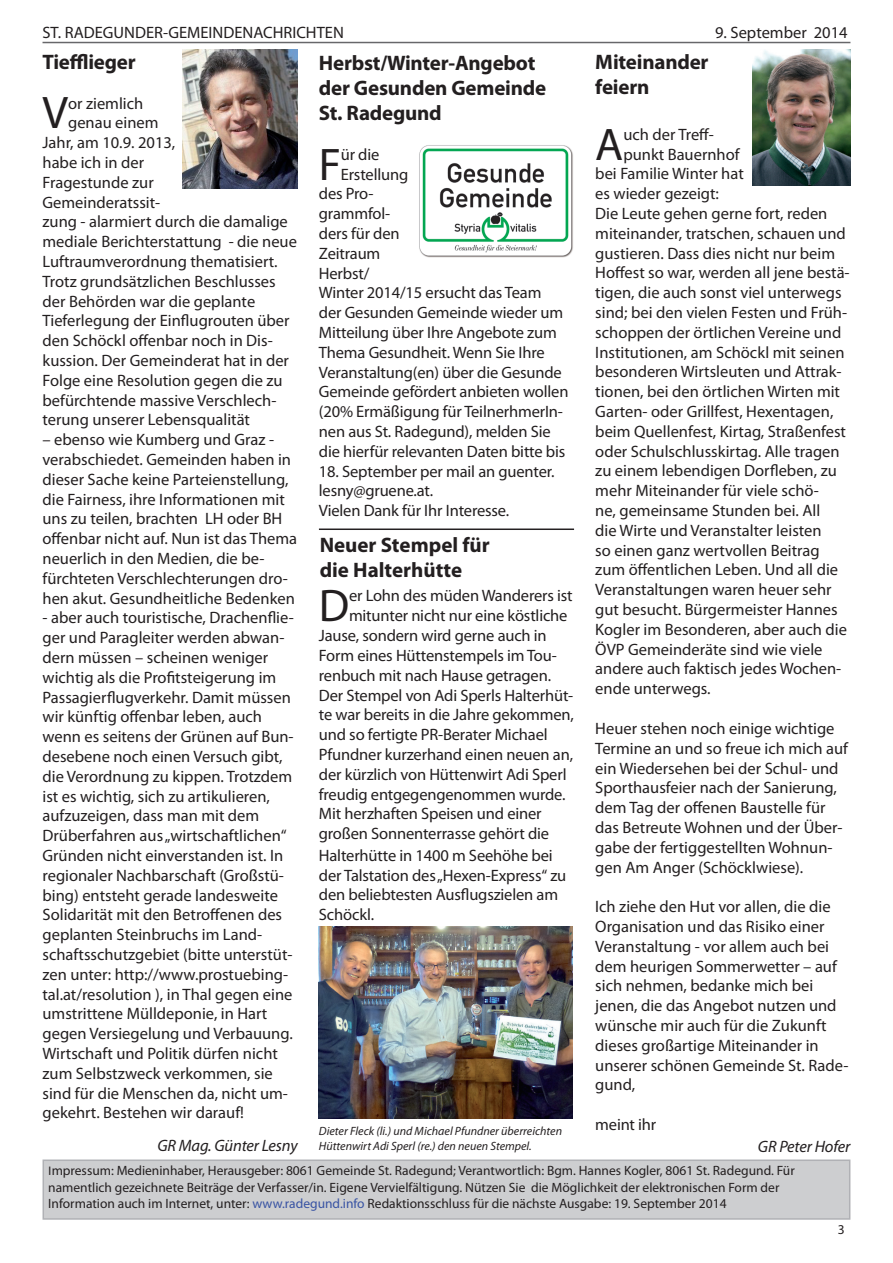
<style>
.page{position:relative;width:893px;height:1263px;background:#fff}
.page>*{position:absolute;margin:0;border:0;box-sizing:border-box;transform-origin:0 0}
.t1{font:45.9px "Myriad Pro";color:#231f20}
.t2{font:700 21px/25.2px "Myriad Pro";letter-spacing:-.01em;color:#231f20}
.t3{font:16.5px/19.8px "Myriad Pro";color:#231f20}
.t4{font:italic 16.5px "Myriad Pro";letter-spacing:-.01em;color:#231f20}
.t5{font:13.5px/16.5px "Myriad Pro";color:#231f20}
.t6{font:italic 12px/14.4px "Myriad Pro";color:#231f20}
.s1{font-family:"Calibri"}
.s2{color:#3853a3}
</style>
<div class="page">
<hr style="left:43px;top:42px;width:807px;height:1px;background:#67676a">
<div style="left:43px;top:1160px;width:807px;height:59px;background:#cdced0"></div>
<div style="left:43px;top:1159px;width:807px;height:61px;border:2px solid #b0b1b5"></div>
<img style="left:319px;top:926px;width:254px;height:193px">
<img style="left:182px;top:49px;width:116px;height:139px">
<img style="left:753px;top:49px;width:97px;height:137px">
<hr style="left:319px;top:528px;width:255px;height:2px;background:#231f20">
<img style="left:419px;top:145px;width:154px;height:113px">
<p class="t3" style="left:43px;top:22px;width:303px">ST. RADEGUNDER-GEMEINDENACHRICHTEN</p>
<p class="t3" style="left:715px;top:22px;width:134px">9. September 2014</p>
<p class="t2" style="left:43px;top:49px;width:95px">Tiefflieger</p>
<h1 class="t1" style="left:43px;top:85px;width:27px">V</h1>
<p class="t3" style="left:68px;top:93px;width:77px">or ziemlich</p>
<p class="t3" style="left:68px;top:113px;width:92px">genau einem</p>
<p class="t3" style="left:43px;top:132px;width:134px">Jahr, am 10.9. 2013,</p>
<p class="t3" style="left:43px;top:152px;width:103px">habe ich in der</p>
<p class="t3" style="left:43px;top:172px;width:113px">Fragestunde zur</p>
<p class="t3" style="left:43px;top:192px;width:119px">Gemeinderatssit-</p>
<p class="t3" style="left:43px;top:212px;width:247px">zung - alarmiert durch die damalige</p>
<p class="t3" style="left:43px;top:231px;width:256px">mediale Berichterstattung - die neue</p>
<p class="t3" style="left:43px;top:251px;width:237px">Luftraumverordnung thematisiert.</p>
<p class="t3" style="left:43px;top:271px;width:235px">Trotz grundsätzlichen Beschlusses</p>
<p class="t3" style="left:43px;top:291px;width:214px">der Behörden war die geplante</p>
<p class="t3" style="left:43px;top:311px;width:249px">Tieferlegung der Einflugrouten über</p>
<p class="t3" style="left:43px;top:330px;width:232px">den Schöckl offenbar noch in Dis-</p>
<p class="t3" style="left:43px;top:350px;width:248px">kussion. Der Gemeinderat hat in der</p>
<p class="t3" style="left:43px;top:370px;width:242px">Folge eine Resolution gegen die zu</p>
<p class="t3" style="left:43px;top:390px;width:235px">befürchtende massive Verschlech-</p>
<p class="t3" style="left:43px;top:410px;width:209px">terung unserer Lebensqualität</p>
<p class="t3" style="left:43px;top:429px;width:256px">– ebenso wie Kumberg und Graz - verabschiedet. Gemeinden haben in dieser Sache keine Parteienstellung, die Fairness, ihre Informationen mit uns zu teilen, brachten LH oder BH offenbar nicht auf. Nun ist das Thema neuerlich in den Medien, die be&shy;fürchteten Verschlechterungen dro&shy;hen akut. Gesundheitliche Bedenken</p>
<p class="t3" style="left:43px;top:608px;width:253px">- aber auch touristische, Drachenflie&shy;ger und Paragleiter werden abwan&shy;dern müssen – scheinen weniger wichtig als die Profitsteigerung im Passagierflugverkehr. Damit müssen wir künftig offenbar leben, auch wenn es seitens der Grünen auf Bun&shy;desebene noch einen Versuch gibt, die Verordnung zu kippen. Trotzdem ist es wichtig, sich zu artikulieren, aufzuzeigen, dass man mit dem Drüberfahren aus „wirtschaftlichen“ Gründen nicht einverstanden ist. In regionaler Nachbarschaft (Großstü&shy;bing) entsteht gerade landesweite Solidarität mit den Betroffenen des geplanten Steinbruchs im Land&shy;schaftsschutzgebiet (bitte unterstüt&shy;zen unter: http://www.prostuebing&shy;tal.at/resolution ), in Thal gegen eine umstrittene Mülldeponie, in Hart gegen Versiegelung und Verbauung.<br>Wirtschaft und Politik dürfen nicht zum Selbstzweck verkommen, sie sind für die Menschen da, nicht um&shy;gekehrt. Bestehen wir darauf!</p>
<p class="t4" style="left:157px;top:1135px;width:142px">GR Mag. Günter Lesny</p>
<p class="t2" style="left:319px;top:49px;width:229px">Herbst/Winter-Angebot der Gesunden Gemeinde<br>St. Radegund</p>
<h1 class="t1" style="left:319px;top:136px;width:24px">F</h1>
<p class="t3" style="left:341px;top:144px;width:40px">ür die</p>
<p class="t3" style="left:341px;top:164px;width:69px">Erstellung</p>
<p class="t3" style="left:319px;top:184px;width:56px">des Pro-</p>
<p class="t3" style="left:319px;top:203px;width:73px">grammfol-</p>
<p class="t3" style="left:319px;top:223px;width:82px">ders für den</p>
<p class="t3" style="left:319px;top:243px;width:63px">Zeitraum</p>
<p class="t3" style="left:319px;top:263px;width:52px">Herbst/</p>
<p class="t3" style="left:319px;top:283px;width:224px">Winter 2014/15 ersucht das Team</p>
<p class="t3" style="left:319px;top:302px;width:246px">der Gesunden Gemeinde wieder um</p>
<p class="t3" style="left:319px;top:322px;width:239px">Mitteilung über Ihre Angebote zum</p>
<p class="t3" style="left:319px;top:342px;width:227px">Thema Gesundheit. Wenn Sie Ihre</p>
<p class="t3" style="left:319px;top:362px;width:244px">Veranstaltung(en) über die Gesunde</p>
<p class="t3" style="left:319px;top:382px;width:251px">Gemeinde gefördert anbieten wollen</p>
<p class="t3" style="left:319px;top:401px;width:246px">(20% Ermäßigung für TeilnerhmerIn-</p>
<p class="t3" style="left:319px;top:421px;width:233px">nen aus St. Radegund), melden Sie</p>
<p class="t3" style="left:319px;top:441px;width:248px">die hierfür relevanten Daten bitte bis</p>
<p class="t3" style="left:319px;top:461px;width:237px">18. September per mail an guenter. lesny@gruene.at.<br>Vielen Dank für Ihr Interesse.</p>
<p class="t2" style="left:320px;top:531px;width:172px">Neuer Stempel für die Halterhütte</p>
<h1 class="t1" style="left:319px;top:578px;width:32px">D</h1>
<p class="t3" style="left:349px;top:586px;width:225px">er Lohn des müden Wanderers ist</p>
<p class="t3" style="left:349px;top:606px;width:220px">mitunter nicht nur eine köstliche</p>
<p class="t3" style="left:319px;top:625px;width:229px">Jause, sondern wird gerne auch in</p>
<p class="t3" style="left:319px;top:645px;width:239px">Form eines Hüttenstempels im Tou-</p>
<p class="t3" style="left:319px;top:665px;width:234px">renbuch mit nach Hause getragen.</p>
<p class="t3" style="left:319px;top:685px;width:256px">Der Stempel von Adi Sperls Halterhüt-</p>
<p class="t3" style="left:319px;top:705px;width:256px">te war bereits in die Jahre gekommen,</p>
<p class="t3" style="left:319px;top:724px;width:230px">und so fertigte PR-Berater Michael</p>
<p class="t3" style="left:319px;top:744px;width:256px">Pfundner kurzerhand einen neuen an,</p>
<p class="t3" style="left:319px;top:764px;width:249px">der kürzlich von Hüttenwirt Adi Sperl</p>
<p class="t3" style="left:319px;top:784px;width:248px">freudig entgegengenommen wurde.</p>
<p class="t3" style="left:319px;top:804px;width:224px">Mit herzhaften Speisen und einer</p>
<p class="t3" style="left:319px;top:823px;width:232px">großen Sonnenterrasse gehört die</p>
<p class="t3" style="left:319px;top:845px;width:249px">Halterhütte in 1400 m Seehöhe bei der Talstation des „Hexen-Express“ zu den beliebtesten Ausflugszielen am<br>Schöckl.</p>
<p class="t6" style="left:319px;top:1124px;width:245px">Dieter Fleck (li.) und Michael Pfundner überreichten<br>Hüttenwirt Adi Sperl (re.) den neuen Stempel.</p>
<p class="t2" style="left:595px;top:49px;width:115px">Miteinander feiern</p>
<h1 class="t1" style="left:595px;top:116px;width:30px">A</h1>
<p class="t3" style="left:623px;top:124px;width:92px">uch der Treff-</p>
<p class="t3" style="left:623px;top:144px;width:118px">punkt Bauernhof</p>
<p class="t3" style="left:595px;top:164px;width:150px">bei Familie Winter hat</p>
<p class="t3" style="left:595px;top:184px;width:125px">es wieder gezeigt:</p>
<p class="t3" style="left:595px;top:203px;width:234px">Die Leute gehen gerne fort, reden</p>
<p class="t3" style="left:595px;top:223px;width:252px">miteinander, tratschen, schauen und</p>
<p class="t3" style="left:595px;top:243px;width:241px">gustieren. Dass dies nicht nur beim</p>
<p class="t3" style="left:595px;top:263px;width:256px">Hoffest so war, werden all jene bestä-</p>
<p class="t3" style="left:595px;top:283px;width:248px">tigen, die auch sonst viel unterwegs</p>
<p class="t3" style="left:595px;top:302px;width:253px">sind; bei den vielen Festen und Früh-</p>
<p class="t3" style="left:595px;top:322px;width:248px">schoppen der örtlichen Vereine und</p>
<p class="t3" style="left:595px;top:342px;width:251px">Institutionen, am Schöckl mit seinen</p>
<p class="t3" style="left:595px;top:362px;width:248px">besonderen Wirtsleuten und Attrak-</p>
<p class="t3" style="left:595px;top:382px;width:246px">tionen, bei den örtlichen Wirten mit</p>
<p class="t3" style="left:595px;top:401px;width:240px">Garten- oder Grillfest, Hexentagen,</p>
<p class="t3" style="left:595px;top:421px;width:252px">beim Quellenfest, Kirtag, Straßenfest</p>
<p class="t3" style="left:595px;top:441px;width:246px">oder Schulschlusskirtag. Alle tragen</p>
<p class="t3" style="left:595px;top:461px;width:243px">zu einem lebendigen Dorfleben, zu</p>
<p class="t3" style="left:595px;top:481px;width:225px">mehr Miteinander für viele schö-</p>
<p class="t3" style="left:595px;top:500px;width:226px">ne, gemeinsame Stunden bei. All</p>
<p class="t3" style="left:595px;top:520px;width:228px">die Wirte und Veranstalter leisten</p>
<p class="t3" style="left:595px;top:540px;width:226px">so einen ganz wertvollen Beitrag</p>
<p class="t3" style="left:595px;top:560px;width:244px">zum öffentlichen Leben. Und all die</p>
<p class="t3" style="left:595px;top:580px;width:238px">Veranstaltungen waren heuer sehr</p>
<p class="t3" style="left:595px;top:599px;width:244px">gut besucht. Bürgermeister Hannes</p>
<p class="t3" style="left:595px;top:619px;width:253px">Kogler im Besonderen, aber auch die</p>
<p class="t3" style="left:595px;top:639px;width:229px">ÖVP Gemeinderäte sind wie viele</p>
<p class="t3" style="left:595px;top:659px;width:247px">andere auch faktisch jedes Wochen-</p>
<p class="t3" style="left:595px;top:679px;width:117px">ende unterwegs.</p>
<p class="t3" style="left:595px;top:718px;width:254px">Heuer stehen noch einige wichtige Termine an und so freue ich mich auf ein Wiedersehen bei der Schul- und Sporthausfeier nach der Sanierung, dem Tag der offenen Baustelle für das Betreute Wohnen und der Über&shy;gabe der fertiggestellten Wohnun&shy;gen Am Anger (Schöcklwiese).</p>
<p class="t3" style="left:595px;top:896px;width:255px">Ich ziehe den Hut vor allen, die die<br>Organisation und das Risiko einer<br>Veranstaltung - vor allem auch bei dem heurigen Sommerwetter – auf sich nehmen, bedanke mich bei jenen, die das Angebot nutzen und wünsche mir auch für die Zukunft dieses großartige Miteinander in unserer schönen Gemeinde St. Rade&shy;gund,</p>
<p class="t3" style="left:595px;top:1114px;width:63px">meint ihr</p>
<p class="t4" style="left:758px;top:1136px;width:94px">GR Peter Hofer</p>
<p class="t5" style="left:48px;top:1162px;width:748px"><span class="s1">I</span>mpressum: Medieninhaber, Herausgeber: 8061 Gemeinde St. Radegund; Verantwortlich: Bgm. Hannes Kogler, 8061 St. Radegund. Für namentlich gezeichnete Beiträge der Verfasser/in. Eigene Vervielfältigung. Nützen Sie die Möglichkeit der elektronischen Form der<br>Information auch im Internet, unter: <span class="s2">www.radegund.info</span> Redaktionsschluss für die nächste Ausgabe: 19. September 2014</p>
<p class="t5" style="left:838px;top:1221px;width:8px">3</p>
</div>
